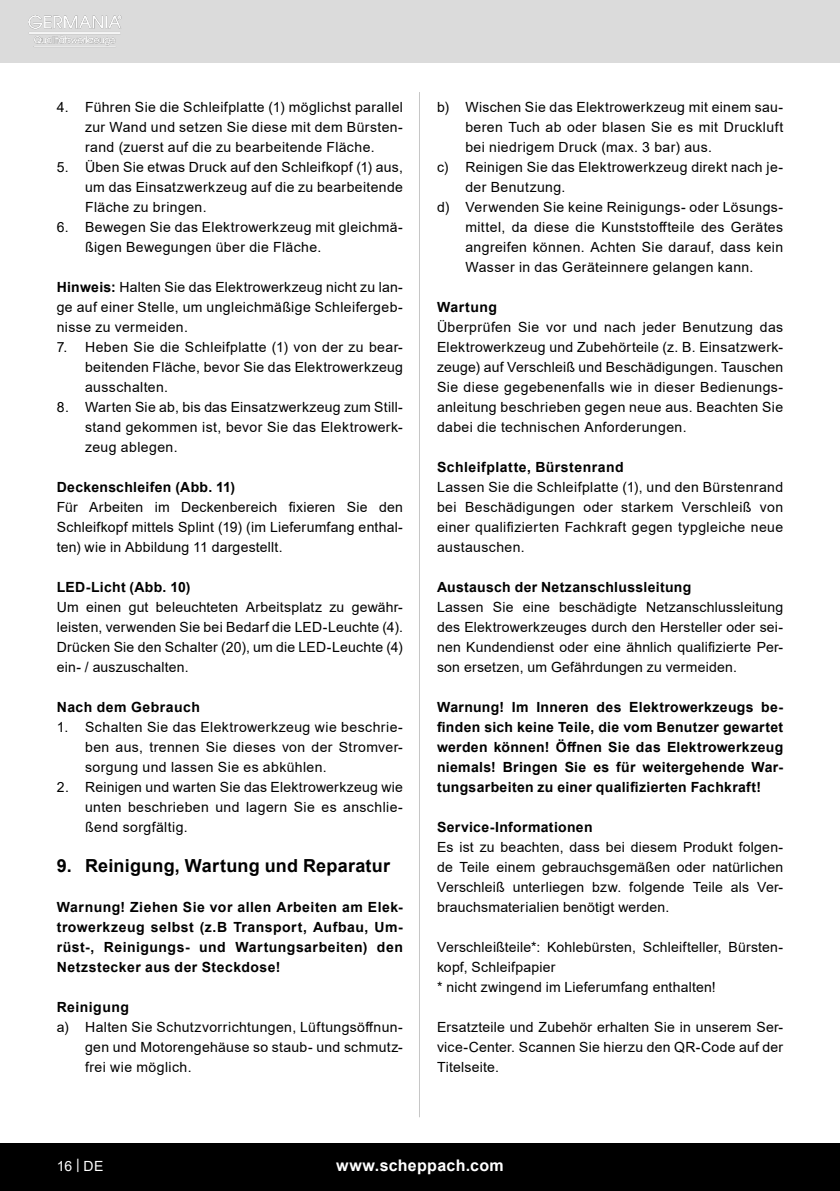
<style>
.page{position:relative;width:840px;height:1191px;background:#fff}
.page>*{position:absolute;margin:0;border:0;box-sizing:border-box;transform-origin:0 0}
.t1{font:700 18px "Arial";letter-spacing:.01em;color:#000}
.t2{font:700 16px "Arial";letter-spacing:.02em;color:#fff}
.t3{font:14px/20px "Arial";letter-spacing:.025em;color:#000;text-align:justify}
.t4{font:700 14px/20px "Arial";letter-spacing:.025em;color:#000;text-align:justify}
.t5{font:14px "Arial";color:#fff}
.s1{font-weight:700}
</style>
<div class="page">
<div style="left:0;top:0;width:839px;height:63px;background:#dbdbdb"></div>
<div style="left:0;top:1143px;width:839px;height:48px;background:#000"></div>
<img style="left:28px;top:15px;width:94px;height:32px">
<hr style="left:419px;top:92px;width:1px;height:1025px;background:#c7c7c7">
<p class="t3" style="left:85px;top:97px;width:319px;text-indent:-28px">4. Führen Sie die Schleifplatte (1) möglichst parallel zur Wand und setzen Sie diese mit dem Bürsten&shy;rand (zuerst auf die zu bearbeitende Fläche.</p>
<p class="t3" style="left:85px;top:157px;width:319px;text-indent:-28px">5. Üben Sie etwas Druck auf den Schleifkopf (1) aus, um das Einsatzwerkzeug auf die zu bearbeitende Fläche zu bringen.</p>
<p class="t3" style="left:85px;top:217px;width:319px;text-indent:-28px">6. Bewegen Sie das Elektrowerkzeug mit gleichmä&shy;ßigen Bewegungen über die Fläche.</p>
<p class="t3" style="left:57px;top:277px;width:347px"><span class="s1">Hinweis:</span> Halten Sie das Elektrowerkzeug nicht zu lan&shy;ge auf einer Stelle, um ungleichmäßige Schleifergeb&shy;nisse zu vermeiden.</p>
<p class="t3" style="left:85px;top:337px;width:319px;text-indent:-28px">7. Heben Sie die Schleifplatte (1) von der zu bear&shy;beitenden Fläche, bevor Sie das Elektrowerkzeug ausschalten.</p>
<p class="t3" style="left:85px;top:397px;width:319px;text-indent:-28px">8. Warten Sie ab, bis das Einsatzwerkzeug zum Still&shy;stand gekommen ist, bevor Sie das Elektrowerk&shy;zeug ablegen.</p>
<p class="t4" style="left:57px;top:477px;width:180px">Deckenschleifen (Abb. 11)</p>
<p class="t3" style="left:57px;top:497px;width:347px">Für Arbeiten im Deckenbereich fixieren Sie den Schleifkopf mittels Splint (19) (im Lieferumfang enthal&shy;ten) wie in Abbildung 11 dargestellt.</p>
<p class="t4" style="left:57px;top:577px;width:135px">LED-Licht (Abb. 10)</p>
<p class="t3" style="left:57px;top:597px;width:347px">Um einen gut beleuchteten Arbeitsplatz zu gewähr&shy;leisten, verwenden Sie bei Bedarf die LED-Leuchte (4).</p>
<p class="t3" style="left:57px;top:637px;width:347px">Drücken Sie den Schalter (20), um die LED-Leuchte (4) ein- / auszuschalten.</p>
<p class="t4" style="left:57px;top:697px;width:145px">Nach dem Gebrauch</p>
<p class="t3" style="left:85px;top:717px;width:319px;text-indent:-28px">1. Schalten Sie das Elektrowerkzeug wie beschrie&shy;ben aus, trennen Sie dieses von der Stromver&shy;sorgung und lassen Sie es abkühlen.</p>
<p class="t3" style="left:85px;top:777px;width:319px;text-indent:-28px">2. Reinigen und warten Sie das Elektrowerkzeug wie unten beschrieben und lagern Sie es anschlie&shy;ßend sorgfältig.</p>
<p class="t1" style="left:57px;top:853px;width:334px">9. Reinigung, Wartung und Reparatur</p>
<p class="t4" style="left:57px;top:897px;width:347px">Warnung! Ziehen Sie vor allen Arbeiten am Elek&shy;trowerkzeug selbst (z.B Transport, Aufbau, Um&shy;rüst-, Reinigungs- und Wartungsarbeiten) den Netzstecker aus der Steckdose!</p>
<p class="t4" style="left:57px;top:997px;width:74px">Reinigung</p>
<p class="t3" style="left:85px;top:1017px;width:319px;text-indent:-28px">a) Halten Sie Schutzvorrichtungen, Lüftungsöffnun&shy;gen und Motorengehäuse so staub- und schmutz&shy;frei wie möglich.</p>
<p class="t3" style="left:465px;top:97px;width:319px;text-indent:-28px">b) Wischen Sie das Elektrowerkzeug mit einem sau&shy;beren Tuch ab oder blasen Sie es mit Druckluft bei niedrigem Druck (max. 3 bar) aus.</p>
<p class="t3" style="left:465px;top:157px;width:319px;text-indent:-28px">c) Reinigen Sie das Elektrowerkzeug direkt nach je&shy;der Benutzung.</p>
<p class="t3" style="left:465px;top:197px;width:319px;text-indent:-28px">d) Verwenden Sie keine Reinigungs- oder Lösungs&shy;mittel, da diese die Kunststoffteile des Gerätes angreifen können. Achten Sie darauf, dass kein Wasser in das Geräteinnere gelangen kann.</p>
<p class="t4" style="left:437px;top:297px;width:62px">Wartung</p>
<p class="t3" style="left:437px;top:317px;width:347px">Überprüfen Sie vor und nach jeder Benutzung das Elektrowerkzeug und Zubehörteile (z. B. Einsatzwerk&shy;zeuge) auf Verschleiß und Beschädigungen. Tauschen Sie diese gegebenenfalls wie in dieser Bedienungs&shy;anleitung beschrieben gegen neue aus. Beachten Sie dabei die technischen Anforderungen.</p>
<p class="t4" style="left:437px;top:457px;width:188px">Schleifplatte, Bürstenrand</p>
<p class="t3" style="left:437px;top:477px;width:347px">Lassen Sie die Schleifplatte (1), und den Bürstenrand bei Beschädigungen oder starkem Verschleiß von einer qualifizierten Fachkraft gegen typgleiche neue austauschen.</p>
<p class="t4" style="left:437px;top:577px;width:256px">Austausch der Netzanschlussleitung</p>
<p class="t3" style="left:437px;top:597px;width:347px">Lassen Sie eine beschädigte Netzanschlussleitung des Elektrowerkzeuges durch den Hersteller oder sei&shy;nen Kundendienst oder eine ähnlich qualifizierte Per&shy;son ersetzen, um Gefährdungen zu vermeiden.</p>
<p class="t4" style="left:437px;top:697px;width:347px">Warnung! Im Inneren des Elektrowerkzeugs be&shy;finden sich keine Teile, die vom Benutzer gewartet werden können! Öffnen Sie das Elektrowerkzeug niemals! Bringen Sie es für weitergehende War&shy;tungsarbeiten zu einer qualifizierten Fachkraft!</p>
<p class="t4" style="left:437px;top:817px;width:157px">Service-Informationen</p>
<p class="t3" style="left:437px;top:837px;width:347px">Es ist zu beachten, dass bei diesem Produkt folgen&shy;de Teile einem gebrauchsgemäßen oder natürlichen Verschleiß unterliegen bzw. folgende Teile als Ver&shy;brauchsmaterialien benötigt werden.</p>
<p class="t3" style="left:437px;top:937px;width:347px">Verschleißteile*: Kohlebürsten, Schleifteller, Bürsten&shy;kopf, Schleifpapier</p>
<p class="t3" style="left:437px;top:977px;width:280px">* nicht zwingend im Lieferumfang enthalten!</p>
<p class="t3" style="left:437px;top:1017px;width:347px">Ersatzteile und Zubehör erhalten Sie in unserem Ser&shy;vice-Center. Scannen Sie hierzu den QR-Code auf der Titelseite.</p>
<p class="t5" style="left:57px;top:1156px;width:48px">16 | DE</p>
<p class="t2" style="left:336px;top:1154px;width:169px">www.scheppach.com</p>
</div>
